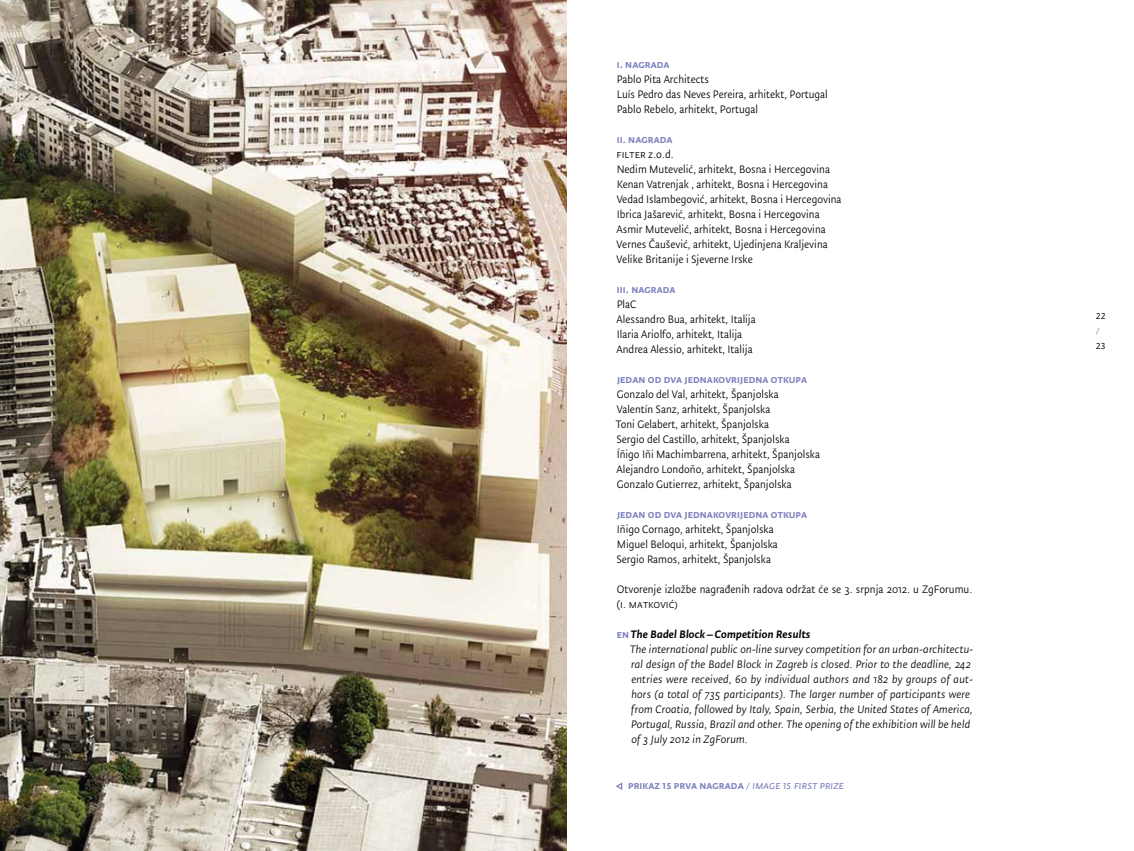
<style>
.page{position:relative;width:1134px;height:851px;background:#fff}
.page>*{position:absolute;margin:0;border:0;box-sizing:border-box;transform-origin:0 0}
.t1{font:12.25px/15px "Tempera Pro Normal";color:#000}
.t2{font:italic 12.25px/15px "Tempera Pro Normal";letter-spacing:.01em;color:#000}
.t3{font:500 12.25px "Tempera Pro";letter-spacing:.01em;color:#7e81be}
.t4{font:italic 500 12.25px "Tempera Pro";letter-spacing:.01em;color:#000}
.t5{font:12.25px "Tempera Pro Normal";color:#7e81be}
.s1{font-style:normal;color:#7e81be}
.s2{font-family:"Tempera Pro Book B Italic";font-weight:400}
</style>
<div class="page">
<img style="left:0;top:0;width:567px;height:850px">
<svg style="left:616px;top:782px;width:7px;height:8px"></svg>
<p class="t3" style="left:617px;top:57px;width:54px">i. nagrada</p>
<p class="t1" style="left:617px;top:72px;width:213px">Pablo Pita Architects<br>Luís Pedro das Neves Pereira, arhitekt, Portugal<br>Pablo Rebelo, arhitekt, Portugal</p>
<p class="t3" style="left:617px;top:132px;width:57px">ii. nagrada</p>
<p class="t1" style="left:616px;top:147px;width:226px">filter z.o.d.<br>Nedim Mutevelić, arhitekt, Bosna i Hercegovina Kenan Vatrenjak , arhitekt, Bosna i Hercegovina Vedad Islambegović, arhitekt, Bosna i Hercegovina Ibrica Jašarević, arhitekt, Bosna i Hercegovina Asmir Mutevelić, arhitekt, Bosna i Hercegovina Vernes Čaušević, arhitekt, Ujedinjena Kraljevina Velike Britanije i Sjeverne Irske</p>
<p class="t3" style="left:617px;top:282px;width:60px">iii. nagrada</p>
<p class="t1" style="left:617px;top:297px;width:141px">PlaC<br>Alessandro Bua, arhitekt, Italija<br>Ilaria Ariolfo, arhitekt, Italija<br>Andrea Alessio, arhitekt, Italija</p>
<p class="t3" style="left:617px;top:372px;width:192px">jedan od dva jednakovrijedna otkupa</p>
<p class="t1" style="left:616px;top:387px;width:206px">Gonzalo del Val, arhitekt, Španjolska<br>Valentín Sanz, arhitekt, Španjolska<br>Toni Gelabert, arhitekt, Španjolska<br>Sergio del Castillo, arhitekt, Španjolska<br>Íñigo Iñi Machimbarrena, arhitekt, Španjolska Alejandro Londoño, arhitekt, Španjolska Gonzalo Gutierrez, arhitekt, Španjolska</p>
<p class="t3" style="left:617px;top:507px;width:192px">jedan od dva jednakovrijedna otkupa</p>
<p class="t1" style="left:616px;top:522px;width:163px">Iñigo Cornago, arhitekt, Španjolska<br>Miguel Beloqui, arhitekt, Španjolska<br>Sergio Ramos, arhitekt, Španjolska</p>
<p class="t1" style="left:616px;top:582px;width:357px">Otvorenje izložbe nagrađenih radova održat će se 3. srpnja 2012. u ZgForumu. (i. matković)</p>
<p class="t4" style="left:617px;top:627px;width:195px"><span class="s1">en</span> The Badel Block – Competition Results</p>
<p class="t2" style="left:630px;top:642px;width:345px">The international public on-line survey competition for an urban-architectu&shy;ral design of the Badel Block in Zagreb is closed. Prior to the deadline, 242 entries were received, 60 by individual authors and 182 by groups of aut&shy;hors (a total of 735 participants). The larger number of participants were from Croatia, followed by Italy, Spain, Serbia, the United States of America, Portugal, Russia, Brazil and other. The opening of the exhibition will be held of 3 July 2012 in ZgForum.</p>
<p class="t3" style="left:628px;top:777px;width:217px">prikaz 15 prva nagrada <span class="s2">/ image 15 first prize</span></p>
<p class="t1" style="left:1096px;top:308px;width:11px">22</p>
<p class="t5" style="left:1096px;top:323px;width:5px">/</p>
<p class="t1" style="left:1096px;top:338px;width:11px">23</p>
</div>
